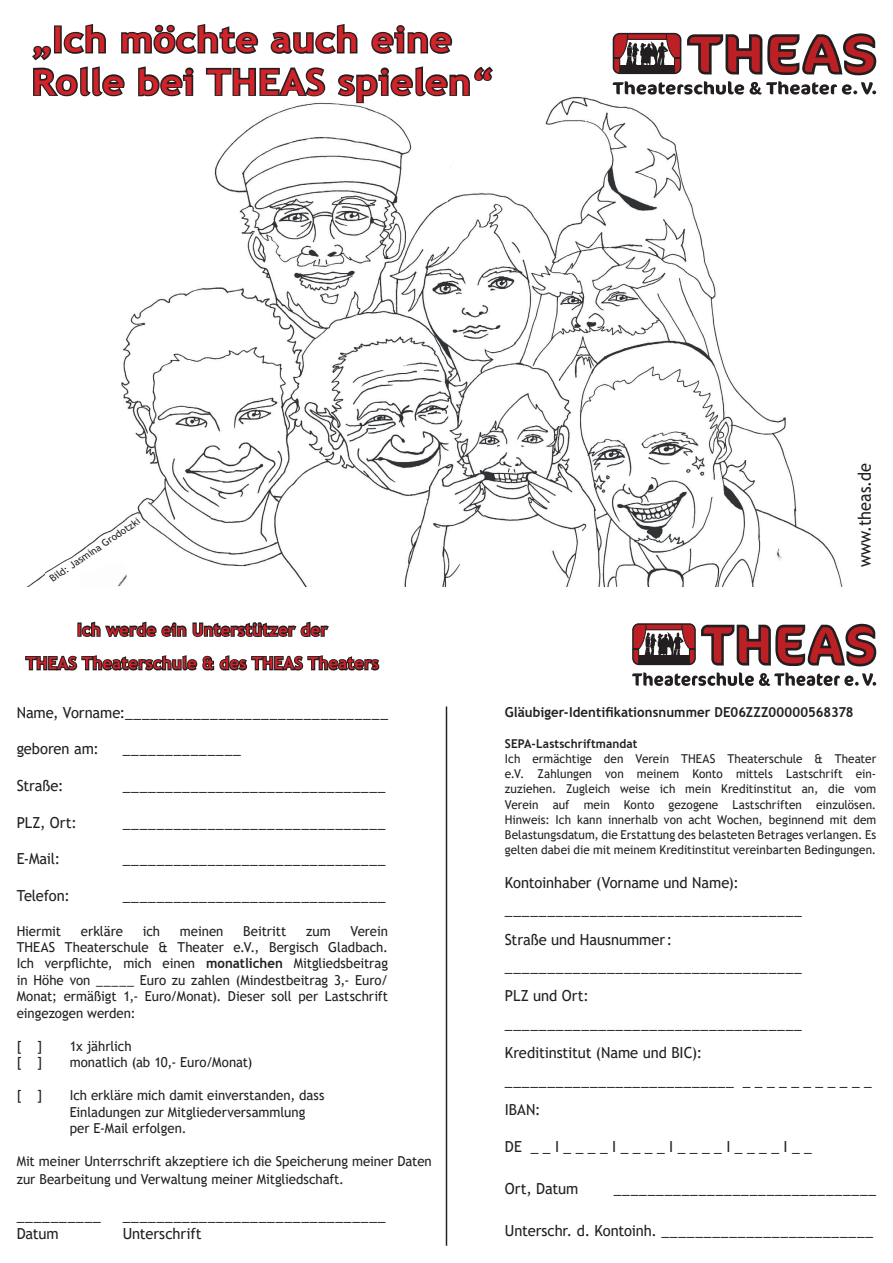
<style>
.page{position:relative;width:893px;height:1263px;background:#fff}
.page>*{position:absolute;margin:0;border:0;box-sizing:border-box;transform-origin:0 0}
.t1{font:700 35.4px/42.5px "Trebuchet MS";letter-spacing:.02em;color:#d1232a;scale:1.08 1}
.t2{font:17.7px "Trebuchet MS";color:#231f20;scale:.92 1}
.t3{font:700 16.8px/33.6px "Trebuchet MS";letter-spacing:.03em;color:#d1232a;text-align:center}
.t4{font:15.3px/27.5px "Trebuchet MS";letter-spacing:-.005em;color:#231f20}
.t5{font:13.65px/16.5px "Trebuchet MS";color:#231f20}
.t6{font:700 13.65px "Trebuchet MS";letter-spacing:.005em;color:#231f20}
.t7{font:12.15px/15.3px "Trebuchet MS";color:#231f20;text-align:justify}
.t8{font:700 12.15px "Trebuchet MS";letter-spacing:.01em;color:#231f20}
.t9{font:9.75px "Trebuchet MS";color:#231f20}
.s1{font-weight:700}
</style>
<div class="page">
<img style="left:110px;top:97px;width:733px;height:489px">
<svg style="left:613px;top:33px;width:263px;height:62px"></svg>
<img style="left:45px;top:530px;width:65px;height:44px">
<svg style="left:32px;top:24px;width:463px;height:81px"></svg>
<img style="left:28px;top:573px;width:17px;height:13px">
<svg style="left:54px;top:562px;width:24px;height:12px"></svg>
<img style="left:78px;top:562px;width:52px;height:24px">
<svg style="left:632px;top:623px;width:244px;height:63px"></svg>
<div style="left:77px;top:622px;width:5px;height:15px;border:2px solid #231f20"></div>
<svg style="left:80px;top:621px;width:249px;height:16px"></svg>
<svg style="left:25px;top:655px;width:355px;height:16px"></svg>
<hr style="left:446px;top:706px;width:1px;height:540px;background:#231f20">
<h1 class="t1" style="left:32px;top:18px;width:430px">„Ich möchte auch eine<br>Rolle bei THEAS spielen“</h1>
<p class="t9" style="left:47px;top:574px;width:108px;rotate:-34deg">Bild: Jasmina Grodotzki</p>
<p class="t3" style="left:26px;top:613px;width:354px">Ich werde ein Unterstützer der<br>THEAS Theaterschule &amp; des THEAS Theaters</p>
<p class="t4" style="left:17px;top:698px;width:373px">Name, Vorname:_______________________________</p>
<p class="t4" style="left:17px;top:735px;width:84px">geboren am:</p>
<p class="t4" style="left:123px;top:735px;width:120px">______________</p>
<p class="t4" style="left:17px;top:772px;width:48px">Straße:</p>
<p class="t4" style="left:123px;top:772px;width:264px">_______________________________</p>
<p class="t4" style="left:17px;top:808px;width:62px">PLZ, Ort:</p>
<p class="t4" style="left:123px;top:808px;width:264px">_______________________________</p>
<p class="t4" style="left:17px;top:845px;width:45px">E-Mail:</p>
<p class="t4" style="left:123px;top:845px;width:264px">_______________________________</p>
<p class="t4" style="left:17px;top:881px;width:55px">Telefon:</p>
<p class="t4" style="left:123px;top:881px;width:264px">_______________________________</p>
<p class="t5" style="left:17px;top:922px;width:46px">Hiermit</p>
<p class="t5" style="left:81px;top:922px;width:44px">erkläre</p>
<p class="t5" style="left:143px;top:922px;width:19px">ich</p>
<p class="t5" style="left:180px;top:922px;width:45px">meinen</p>
<p class="t5" style="left:243px;top:922px;width:45px">Beitritt</p>
<p class="t5" style="left:306px;top:922px;width:26px">zum</p>
<p class="t5" style="left:17px;top:922px;width:373px;text-align:justify;text-indent:334px">Verein THEAS Theaterschule &amp; Theater e.V., Bergisch Gladbach.<br>Ich verpflichte, mich einen <span class="s1">monatlichen</span> Mitgliedsbeitrag in Höhe von _____ Euro zu zahlen (Mindestbeitrag 3,- Euro/ Monat; ermäßigt 1,- Euro/Monat). Dieser soll per Lastschrift eingezogen werden:</p>
<p class="t5" style="left:17px;top:1037px;width:27px">[ ]</p>
<p class="t5" style="left:70px;top:1037px;width:63px">1x jährlich</p>
<p class="t5" style="left:17px;top:1054px;width:27px">[ ]</p>
<p class="t5" style="left:70px;top:1054px;width:184px">monatlich (ab 10,- Euro/Monat)</p>
<p class="t5" style="left:17px;top:1087px;width:27px">[ ]</p>
<p class="t5" style="left:70px;top:1087px;width:256px">Ich erkläre mich damit einverstanden, dass<br>Einladungen zur Mitgliederversammlung per E-Mail erfolgen.</p>
<p class="t5" style="left:17px;top:1152px;width:417px;line-height:18.3px">Mit meiner Unterrschrift akzeptiere ich die Speicherung meiner Daten zur Bearbeitung und Verwaltung meiner Mitgliedschaft.</p>
<p class="t4" style="left:17px;top:1202px;width:86px">__________</p>
<p class="t4" style="left:123px;top:1202px;width:264px">_______________________________</p>
<p class="t4" style="left:17px;top:1220px;width:44px">Datum</p>
<p class="t4" style="left:123px;top:1220px;width:80px">Unterschrift</p>
<p class="t2" style="left:853px;top:567px;width:115px;rotate:-90deg">www.theas.de</p>
<p class="t6" style="left:505px;top:703px;width:350px">Gläubiger-Identifikationsnummer DE06ZZZ00000568378</p>
<p class="t8" style="left:505px;top:736px;width:134px">SEPA-Lastschriftmandat</p>
<p class="t7" style="left:505px;top:751px;width:373px">Ich ermächtige den Verein THEAS Theaterschule &amp; Theater e.V. Zahlungen von meinem Konto mittels Lastschrift ein&shy;zuziehen. Zugleich weise ich mein Kreditinstitut an, die vom Verein auf mein Konto gezogene Lastschriften einzulösen.<br>Hinweis: Ich kann innerhalb von acht Wochen, beginnend mit dem Belastungsdatum, die Erstattung des belasteten Betrages verlangen. Es gelten dabei die mit meinem Kreditinstitut vereinbarten Bedingungen.</p>
<p class="t4" style="left:505px;top:869px;width:298px">Kontoinhaber (Vorname und Name): ___________________________________</p>
<p class="t4" style="left:505px;top:925px;width:298px">Straße und Hausnummer: ___________________________________</p>
<p class="t4" style="left:505px;top:982px;width:298px">PLZ und Ort: ___________________________________</p>
<p class="t4" style="left:505px;top:1039px;width:368px">Kreditinstitut (Name und BIC): ___________________________ _ _ _ _ _ _ _ _ _ _ _</p>
<p class="t4" style="left:505px;top:1096px;width:37px">IBAN:</p>
<p class="t4" style="left:505px;top:1132px;width:308px">DE _ _ I _ _ _ _ I _ _ _ _ I _ _ _ _ I _ _ _ _ I _ _</p>
<p class="t4" style="left:505px;top:1174px;width:75px">Ort, Datum</p>
<p class="t4" style="left:614px;top:1174px;width:264px">_______________________________</p>
<p class="t4" style="left:505px;top:1216px;width:370px">Unterschr. d. Kontoinh. _________________________</p>
</div>
